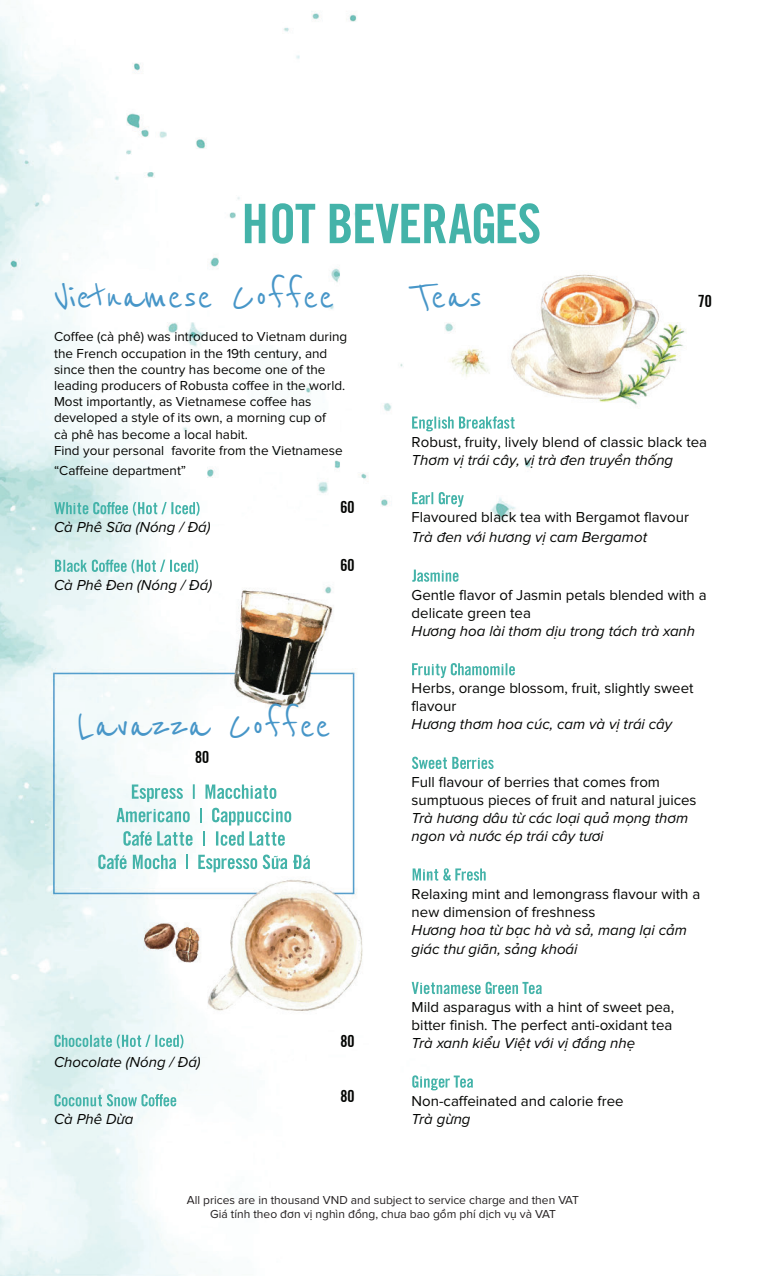
<style>
.page{position:relative;width:766px;height:1276px;background:#fff}
.page>*{position:absolute;margin:0;border:0;box-sizing:border-box;transform-origin:0 0}
.t1{font:45px "Reenie Beanie";color:#4796c8}
.t2{font:700 condensed 16.5px "Commerce";color:#040503}
.t3{font:15px/18px "SVN Proxima Nova";color:#040503}
.t4{font:italic 15px/18px "SVN Proxima Nova";color:#040503}
.t5{font:13.5px/16.2px "SVN Proxima Nova";color:#040503}
.t6{font:12px/14.4px "SVN Proxima Nova";color:#231f20;text-align:center}
</style>
<div class="page">
<img style="left:0;top:11px;width:686px;height:1265px">
<svg style="left:412px;top:416px;width:102px;height:15px"></svg>
<svg style="left:412px;top:492px;width:51px;height:15px"></svg>
<svg style="left:412px;top:569px;width:46px;height:13px"></svg>
<svg style="left:412px;top:663px;width:102px;height:15px"></svg>
<svg style="left:412px;top:756px;width:81px;height:13px"></svg>
<svg style="left:412px;top:868px;width:73px;height:12px"></svg>
<svg style="left:411px;top:981px;width:130px;height:13px"></svg>
<svg style="left:412px;top:1075px;width:61px;height:15px"></svg>
<svg style="left:245px;top:203px;width:294px;height:41px"></svg>
<svg style="left:54px;top:502px;width:145px;height:13px"></svg>
<svg style="left:55px;top:559px;width:143px;height:14px"></svg>
<svg style="left:54px;top:1034px;width:129px;height:14px"></svg>
<svg style="left:54px;top:1094px;width:122px;height:12px"></svg>
<svg style="left:116px;top:784px;width:175px;height:41px"></svg>
<svg style="left:123px;top:831px;width:69px;height:14px"></svg>
<svg style="left:203px;top:831px;width:2px;height:14px"></svg>
<svg style="left:216px;top:831px;width:69px;height:14px"></svg>
<svg style="left:98px;top:854px;width:78px;height:15px"></svg>
<svg style="left:186px;top:854px;width:2px;height:15px"></svg>
<svg style="left:198px;top:854px;width:112px;height:18px"></svg>
<h1 class="t1" style="left:54px;top:272px;width:282px">Vietnamese Coffee</h1>
<p class="t5" style="left:54px;top:328px;width:295px">Coffee (cà phê) was introduced to Vietnam during the French occupation in the 19th century, and since then the country has become one of the leading producers of Robusta coffee in the world.<br>Most importantly, as Vietnamese coffee has developed a style of its own, a morning cup of<br>cà phê has become a local habit.<br>Find your personal favorite from the Vietnamese</p>
<p class="t5" style="left:54px;top:461px;width:134px">“Caffeine department”</p>
<p class="t4" style="left:54px;top:517px;width:158px">Cà Phê Sữa (Nóng / Đá)</p>
<p class="t4" style="left:54px;top:575px;width:159px">Cà Phê Đen (Nóng / Đá)</p>
<p class="t2" style="left:340px;top:497px;width:15px">60</p>
<p class="t2" style="left:340px;top:554px;width:15px">60</p>
<h1 class="t1" style="left:77px;top:700px;width:255px">Lavazza Coffee</h1>
<p class="t2" style="left:195px;top:746px;width:15px">80</p>
<p class="t4" style="left:54px;top:1052px;width:148px">Chocolate (Nóng / Đá)</p>
<p class="t4" style="left:54px;top:1109px;width:81px">Cà Phê Dừa</p>
<p class="t2" style="left:340px;top:1030px;width:15px">80</p>
<p class="t2" style="left:340px;top:1086px;width:15px">80</p>
<h1 class="t1" style="left:411px;top:272px;width:72px">Teas</h1>
<p class="t2" style="left:697px;top:291px;width:15px">70</p>
<p class="t3" style="left:411px;top:432px;width:297px">Robust, fruity, lively blend of classic black tea</p>
<p class="t4" style="left:411px;top:450px;width:263px">Thơm vị trái cây, vị trà đen truyền thống</p>
<p class="t3" style="left:411px;top:507px;width:279px">Flavoured black tea with Bergamot flavour</p>
<p class="t4" style="left:411px;top:527px;width:237px">Trà đen với hương vị cam Bergamot</p>
<p class="t3" style="left:411px;top:585px;width:296px">Gentle flavor of Jasmin petals blended with a delicate green tea</p>
<p class="t4" style="left:411px;top:621px;width:285px">Hương hoa lài thơm dịu trong tách trà xanh</p>
<p class="t3" style="left:411px;top:678px;width:283px">Herbs, orange blossom, fruit, slightly sweet flavour</p>
<p class="t4" style="left:411px;top:714px;width:262px">Hương thơm hoa cúc, cam và vị trái cây</p>
<p class="t3" style="left:411px;top:772px;width:286px">Full flavour of berries that comes from sumptuous pieces of fruit and natural juices</p>
<p class="t4" style="left:411px;top:808px;width:278px">Trà hương dâu từ các loại quả mọng thơm ngon và nước ép trái cây tươi</p>
<p class="t3" style="left:411px;top:884px;width:290px">Relaxing mint and lemongrass flavour with a new dimension of freshness</p>
<p class="t4" style="left:411px;top:919px;width:277px;line-height:19.8px">Hương hoa từ bạc hà và sả, mang lại cảm giác thư giãn, sảng khoái</p>
<p class="t3" style="left:411px;top:997px;width:264px">Mild asparagus with a hint of sweet pea, bitter finish. The perfect anti-oxidant tea</p>
<p class="t4" style="left:411px;top:1033px;width:225px">Trà xanh kiểu Việt với vị đắng nhẹ</p>
<p class="t3" style="left:411px;top:1091px;width:213px">Non-caffeinated and calorie free</p>
<p class="t4" style="left:411px;top:1109px;width:60px">Trà gừng</p>
<p class="t6" style="left:187px;top:1192px;width:393px">All prices are in thousand VND and subject to service charge and then VAT<br>Giá tính theo đơn vị nghìn đồng, chưa bao gồm phí dịch vụ và VAT</p>
</div>
